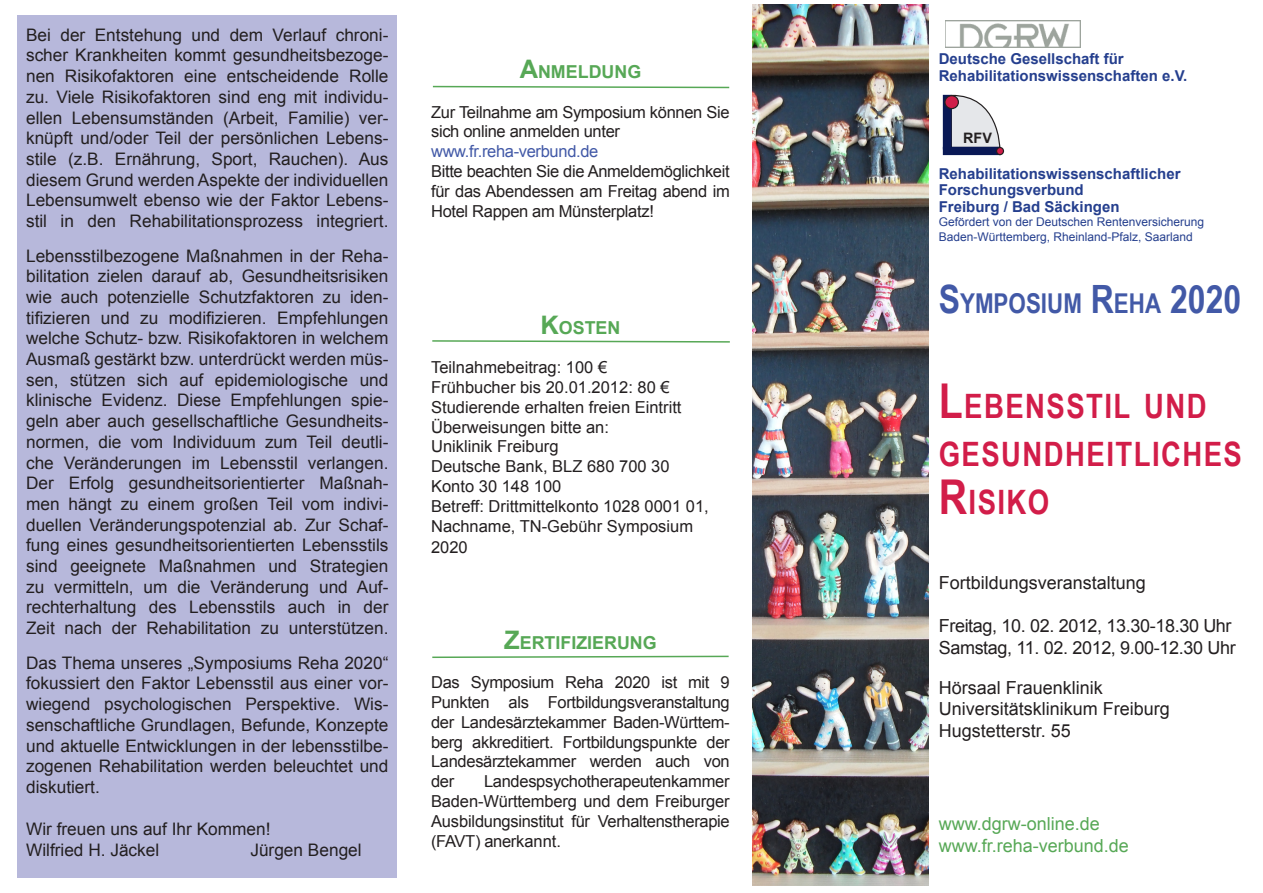
<style>
.page{position:relative;width:1263px;height:893px;background:#fff}
.page>*{position:absolute;margin:0;border:0;box-sizing:border-box;transform-origin:0 0}
.t1{font:700 33.6px "Arial Narrow";letter-spacing:.045em;color:#d21d49}
.t2{font:700 27.3px "Arial Narrow";color:#4259a7}
.t3{font:18px "Arial";color:#231f20}
.t4{font:18px "Arial";letter-spacing:-.02em;color:#231f20}
.t5{font:18px "Arial";color:#57a856}
.t6{font:700 17.85px "Arial";color:#57a856}
.t7{font:17.25px/20.7px "Arial";color:#231f20;text-align:justify}
.t8{font:16.5px/19.8px "Arial";color:#231f20;text-align:justify}
.t9{font:16.5px/19.8px "Arial";letter-spacing:-.02em;color:#231f20}
.t10{font:16.5px "Arial";letter-spacing:-.02em;color:#4259a7}
.t11{font:700 15px "Arial";color:#253f8e}
.t12{font:700 14.4px "Arial";color:#231f20}
.t13{font:12px "Arial";color:#253f8e}
.s1{font-size:25.5px}
.s2{font-size:39px}
.s3{font-size:48px}
</style>
<div class="page">
<svg style="left:950px;top:94px;width:51px;height:53px"></svg>
<div style="left:943px;top:95px;width:8px;height:54px;background:#091855"></div>
<div style="left:943px;top:147px;width:57px;height:8px;background:#091855"></div>
<div style="left:996px;top:148px;width:7px;height:7px;background:#d01d48;border-radius:50%"></div>
<div style="left:996px;top:147px;width:8px;height:8px;border:1px solid #231f20;border-radius:50%"></div>
<div style="left:945px;top:96px;width:13px;height:13px;background:#d01d48;border-radius:50%"></div>
<div style="left:944px;top:95px;width:15px;height:14px;border:1px solid #231f20;border-radius:50%"></div>
<div style="left:18px;top:15px;width:379px;height:863px;background:#b7b8db"></div>
<img style="left:753px;top:5px;width:175px;height:880px">
<img style="left:946px;top:21px;width:134px;height:27px">
<svg style="left:432px;top:85px;width:298px;height:4px"></svg>
<svg style="left:432px;top:340px;width:298px;height:3px"></svg>
<svg style="left:432px;top:655px;width:297px;height:3px"></svg>
<p class="t7" style="left:26px;top:25px;width:364px">Bei der Entstehung und dem Verlauf chroni&shy;scher Krankheiten kommt gesundheitsbezoge&shy;nen Risikofaktoren eine entscheidende Rolle zu. Viele Risikofaktoren sind eng mit individu&shy;ellen Lebensumständen (Arbeit, Familie) ver&shy;knüpft und/oder Teil der persönlichen Lebens&shy;stile (z.B. Ernährung, Sport, Rauchen). Aus diesem Grund werden Aspekte der individuellen Lebensumwelt ebenso wie der Faktor Lebens&shy;stil in den Rehabilitationsprozess integriert.</p>
<p class="t7" style="left:26px;top:245px;width:364px">Lebensstilbezogene Maßnahmen in der Reha&shy;bilitation zielen darauf ab, Gesundheitsrisiken wie auch potenzielle Schutzfaktoren zu iden&shy;tifizieren und zu modifizieren. Empfehlungen welche Schutz- bzw. Risikofaktoren in welchem Ausmaß gestärkt bzw. unterdrückt werden müs&shy;sen, stützen sich auf epidemiologische und klinische Evidenz. Diese Empfehlungen spie&shy;geln aber auch gesellschaftliche Gesundheits&shy;normen, die vom Individuum zum Teil deutli&shy;che Veränderungen im Lebensstil verlangen.</p>
<p class="t7" style="left:26px;top:473px;width:364px">Der Erfolg gesundheitsorientierter Maßnah&shy;men hängt zu einem großen Teil vom indivi&shy;duellen Veränderungspotenzial ab. Zur Schaf&shy;fung eines gesundheitsorientierten Lebensstils sind geeignete Maßnahmen und Strategien zu vermitteln, um die Veränderung und Auf&shy;rechterhaltung des Lebensstils auch in der Zeit nach der Rehabilitation zu unterstützen.</p>
<p class="t7" style="left:26px;top:652px;width:364px">Das Thema unseres „Symposiums Reha 2020“ fokussiert den Faktor Lebensstil aus einer vor&shy;wiegend psychologischen Perspektive. Wis&shy;senschaftliche Grundlagen, Befunde, Konzepte und aktuelle Entwicklungen in der lebensstilbe&shy;zogenen Rehabilitation werden beleuchtet und diskutiert.</p>
<p class="t7" style="left:26px;top:819px;width:246px">Wir freuen uns auf Ihr Kommen!</p>
<p class="t7" style="left:26px;top:840px;width:135px">Wilfried H. Jäckel</p>
<p class="t7" style="left:250px;top:840px;width:113px">Jürgen Bengel</p>
<p class="t6" style="left:520px;top:60px;width:123px"><span class="s1">A</span>NMELDUNG</p>
<p class="t9" style="left:431px;top:102px;width:300px">Zur Teilnahme am Symposium können Sie sich online anmelden unter</p>
<p class="t10" style="left:431px;top:141px;width:169px">www.fr.reha-verbund.de</p>
<p class="t8" style="left:431px;top:161px;width:300px">Bitte beachten Sie die Anmeldemöglichkeit für das Abendessen am Freitag abend im Hotel Rappen am Münsterplatz!</p>
<p class="t6" style="left:540px;top:315px;width:81px"><span class="s1">K</span>OSTEN</p>
<p class="t8" style="left:431px;top:358px;width:178px">Teilnahmebeitrag: 100 €</p>
<p class="t8" style="left:431px;top:377px;width:240px">Frühbucher bis 20.01.2012: 80 €</p>
<p class="t8" style="left:431px;top:397px;width:252px">Studierende erhalten freien Eintritt</p>
<p class="t8" style="left:431px;top:417px;width:179px">Überweisungen bitte an:</p>
<p class="t8" style="left:431px;top:437px;width:129px">Uniklinik Freiburg</p>
<p class="t8" style="left:431px;top:457px;width:240px">Deutsche Bank, BLZ 680 700 30</p>
<p class="t8" style="left:431px;top:476px;width:132px">Konto 30 148 100</p>
<p class="t8" style="left:431px;top:496px;width:279px">Betreff: Drittmittelkonto 1028 0001 01,<br>Nachname, TN-Gebühr Symposium</p>
<p class="t8" style="left:431px;top:538px;width:38px">2020</p>
<p class="t6" style="left:504px;top:630px;width:154px"><span class="s1">Z</span>ERTIFIZIERUNG</p>
<p class="t8" style="left:431px;top:673px;width:300px">Das Symposium Reha 2020 ist mit 9<br>Punkten als Fortbildungsveranstaltung der Landesärztekammer Baden-Württem&shy;berg akkreditiert. Fortbildungspunkte der Landesärztekammer werden auch von der</p>
<p class="t8" style="left:431px;top:772px;width:300px;text-indent:53px">Landespsychotherapeutenkammer Baden-Württemberg und dem Freiburger Ausbildungsinstitut für Verhaltenstherapie (FAVT) anerkannt.</p>
<p class="t11" style="left:939px;top:49px;width:187px">Deutsche Gesellschaft für</p>
<p class="t11" style="left:939px;top:66px;width:250px">Rehabilitationswissenschaften e.V.</p>
<p class="t12" style="left:963px;top:128px;width:30px">RFV</p>
<p class="t11" style="left:939px;top:164px;width:243px">Rehabilitationswissenschaftlicher</p>
<p class="t11" style="left:939px;top:180px;width:147px">Forschungsverbund</p>
<p class="t11" style="left:939px;top:197px;width:182px">Freiburg / Bad Säckingen</p>
<p class="t13" style="left:939px;top:214px;width:267px">Gefördert von der Deutschen Rentenversicherung</p>
<p class="t13" style="left:939px;top:228px;width:256px">Baden-Württemberg, Rheinland-Pfalz, Saarland</p>
<p class="t2" style="left:939px;top:282px;width:304px"><span class="s2">S</span>YMPOSIUM <span class="s2">R</span>EHA <span class="s2">2020</span></p>
<p class="t1" style="left:939px;top:380px;width:269px"><span class="s3">L</span>EBENSSTIL UND</p>
<p class="t1" style="left:939px;top:428px;width:302px">GESUNDHEITLICHES</p>
<p class="t1" style="left:939px;top:476px;width:112px"><span class="s3">R</span>ISIKO</p>
<p class="t3" style="left:939px;top:571px;width:209px">Fortbildungsveranstaltung</p>
<p class="t4" style="left:939px;top:614px;width:294px">Freitag, 10. 02. 2012, 13.30-18.30 Uhr</p>
<p class="t4" style="left:939px;top:636px;width:298px">Samstag, 11. 02. 2012, 9.00-12.30 Uhr</p>
<p class="t3" style="left:939px;top:675px;width:166px">Hörsaal Frauenklinik</p>
<p class="t3" style="left:939px;top:697px;width:233px">Universitätsklinikum Freiburg</p>
<p class="t3" style="left:939px;top:719px;width:134px">Hugstetterstr. 55</p>
<p class="t5" style="left:939px;top:812px;width:163px">www.dgrw-online.de</p>
<p class="t5" style="left:939px;top:834px;width:192px">www.fr.reha-verbund.de</p>
</div>
